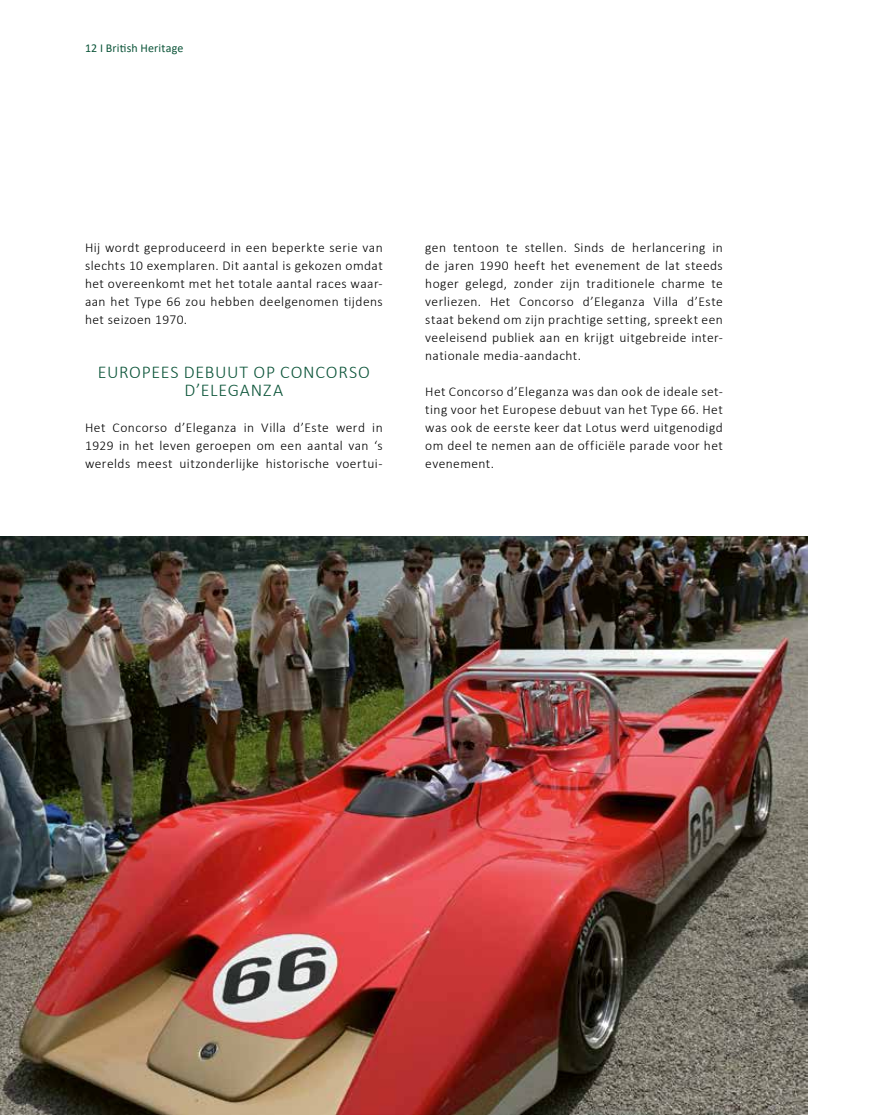
<style>
.page{position:relative;width:893px;height:1115px;background:#fff}
.page>*{position:absolute;margin:0;border:0;box-sizing:border-box;transform-origin:0 0}
.t1{font:300 18px/18px "Calibri";letter-spacing:.045em;color:#0d553a;text-align:center}
.t2{font:300 13.5px/18px "Calibri";letter-spacing:.035em;color:#000;text-align:justify}
.t3{font:12px "Calibri";letter-spacing:.015em;color:#0d553a}
</style>
<div class="page">
<img style="left:0;top:536px;width:808px;height:578px">
<p class="t3" style="left:85px;top:39px;width:100px">12 I British Heritage</p>
<p class="t2" style="left:85px;top:238px;width:299px">Hij wordt geproduceerd in een beperkte serie van slechts 10 exemplaren. Dit aantal is gekozen omdat het overeenkomt met het totale aantal races waar&shy;aan het Type 66 zou hebben deelgenomen tijdens het seizoen 1970.</p>
<h1 class="t1" style="left:98px;top:363px;width:274px">EUROPEES DEBUUT OP CONCORSO<br>D’ELEGANZA</h1>
<p class="t2" style="left:85px;top:418px;width:299px">Het Concorso d’Eleganza in Villa d’Este werd in 1929 in het leven geroepen om een aantal van ‘s werelds meest uitzonderlijke historische voertui-</p>
<p class="t2" style="left:425px;top:238px;width:299px">gen tentoon te stellen. Sinds de herlancering in de jaren 1990 heeft het evenement de lat steeds hoger gelegd, zonder zijn traditionele charme te verliezen. Het Concorso d’Eleganza Villa d’Este staat bekend om zijn prachtige setting, spreekt een veeleisend publiek aan en krijgt uitgebreide inter&shy;nationale media-aandacht.</p>
<p class="t2" style="left:425px;top:382px;width:299px">Het Concorso d’Eleganza was dan ook de ideale set&shy;ting voor het Europese debuut van het Type 66. Het was ook de eerste keer dat Lotus werd uitgenodigd om deel te nemen aan de officiële parade voor het evenement.</p>
</div>
